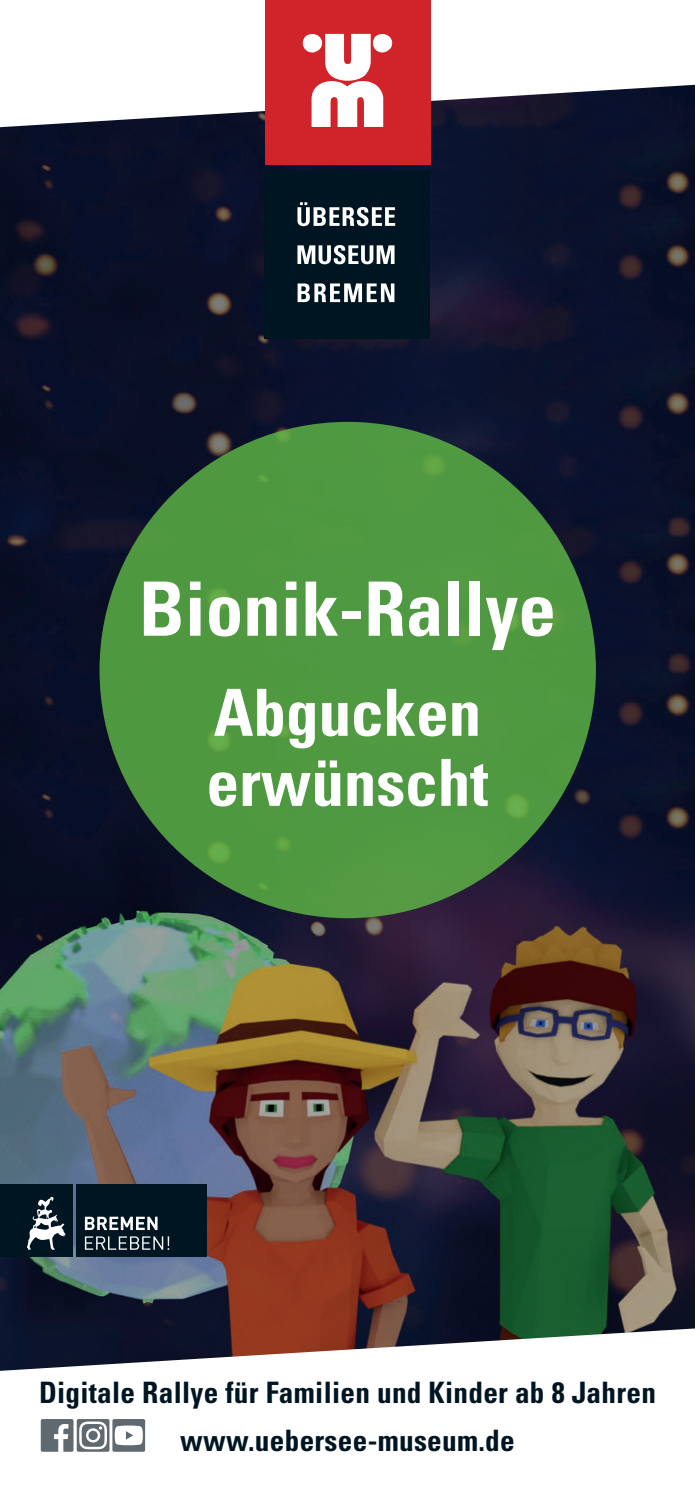
<style>
.page{position:relative;width:695px;height:1489px;background:#fff}
.page>*{position:absolute;margin:0;border:0;box-sizing:border-box;transform-origin:0 0}
.t1{font:700 condensed 75px "Univers LT Std";color:#fff}
.t2{font:700 condensed 65px/70px "Univers LT Std";color:#fff}
.t3{font:700 condensed 29.5px/47.5px "Univers LT Std";letter-spacing:.01em;color:#001522;text-align:center}
</style>
<div class="page">
<img style="left:0;top:127px;width:694px;height:1201px">
<svg style="left:4px;top:0;width:690px;height:127px"></svg>
<svg style="left:0;top:1328px;width:694px;height:124px"></svg>
<div style="left:99px;top:422px;width:497px;height:496px;background:#4f9941;border-radius:50%"></div>
<div style="left:76px;top:1184px;width:131px;height:72px;background:#001522"></div>
<svg style="left:85px;top:1216px;width:72px;height:13px"></svg>
<svg style="left:85px;top:1236px;width:84px;height:13px"></svg>
<div style="left:0;top:1184px;width:72px;height:72px;background:#001522"></div>
<svg style="left:27px;top:1197px;width:38px;height:52px"></svg>
<svg style="left:41px;top:1418px;width:104px;height:33px"></svg>
<div style="left:264px;top:171px;width:166px;height:168px;background:#001522"></div>
<svg style="left:297px;top:202px;width:98px;height:24px"></svg>
<svg style="left:297px;top:245px;width:97px;height:19px"></svg>
<svg style="left:297px;top:283px;width:97px;height:19px"></svg>
<div style="left:264px;top:0;width:166px;height:164px;background:#d1232a"></div>
<svg style="left:303px;top:34px;width:89px;height:93px"></svg>
<h1 class="t1" style="left:139px;top:563px;width:418px">Bionik-Rallye</h1>
<h2 class="t2" style="left:206px;top:677px;width:283px">Abgucken erwünscht</h2>
<p class="t3" style="left:39px;top:1368px;width:618px">Digitale Rallye für Familien und Kinder ab 8 Jahren www.uebersee-museum.de</p>
</div>
